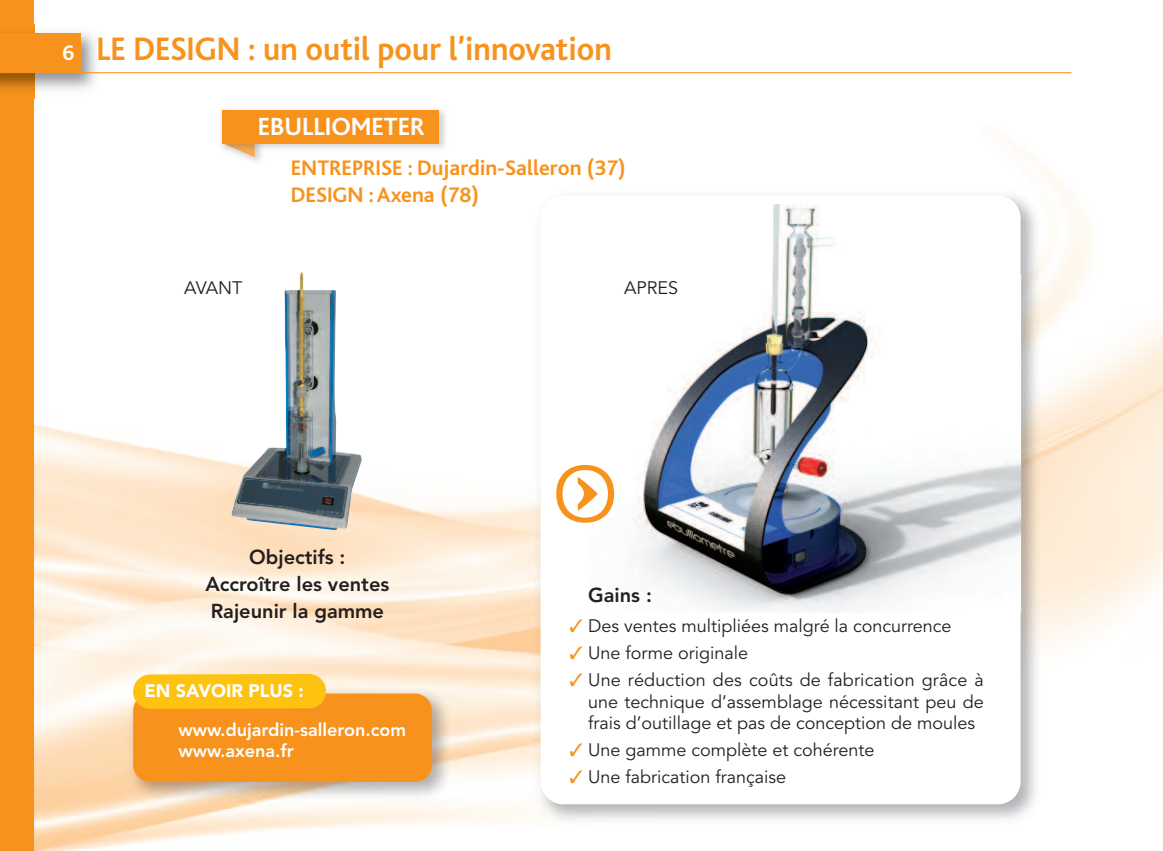
<style>
.page{position:relative;width:1163px;height:851px;background:#fff}
.page>*{position:absolute;margin:0;border:0;box-sizing:border-box;transform-origin:0 0}
.t1{font:65.6px "Bienvenue Picto TT";color:#f7931d}
.t2{font:700 34px "Bliss";color:#f7931d;scale:.95 1}
.t3{font:700 26px "Bliss";color:#fff}
.t4{font:700 22px/26.4px "Bliss";color:#f7931d}
.t5{font:800 20px/27px "Avenir";color:#231f20;text-align:center}
.t6{font:18px/21.4px "Avenir";color:#231f20;text-align:justify}
.t7{font:800 18px/21.4px "Avenir";color:#fff}
.t8{font:900 18px "Avenir";color:#fff}
.s1{font-size:22px;color:#fff}
.s2{color:#f7931d}
</style>
<div class="page">
<img style="left:34px;top:24px;width:1128px;height:826px">
<div style="left:0;top:0;width:34px;height:850px;background:#f7931d"></div>
<img style="left:0;top:25px;width:106px;height:74px">
<div style="left:0;top:33px;width:80px;height:40px;background:#f7931d"></div>
<hr style="left:0;top:72px;width:1071px;height:1px;background:#f7931d">
<img style="left:216px;top:159px;width:54px;height:14px">
<img style="left:231px;top:272px;width:131px;height:258px">
<img style="left:532px;top:186px;width:514px;height:644px">
<div style="left:540px;top:195px;width:480px;height:609px;background:#fff;border-radius:23px"></div>
<img style="left:634px;top:204px;width:386px;height:408px">
<img style="left:216px;top:103px;width:238px;height:56px">
<img style="left:216px;top:103px;width:54px;height:1px">
<div style="left:223px;top:110px;width:216px;height:33px;background:#f7931d"></div>
<img style="left:124px;top:684px;width:334px;height:124px">
<div style="left:133px;top:693px;width:299px;height:88px;background:#f7931d;border-radius:17px"></div>
<div style="left:133px;top:673px;width:193px;height:35px;background:#fec210;border-radius:17px"></div>
<h2 class="t2" style="left:62px;top:38px;width:579px"><span class="s1">6</span> LE DESIGN : un outil pour l’innovation</h2>
<h3 class="t3" style="left:258px;top:118px;width:168px">EBULLIOMETER</h3>
<p class="t4" style="left:291px;top:157px;width:336px">ENTREPRISE : Dujardin-Salleron (37)<br>DESIGN :Axena (78)</p>
<p class="t6" style="left:184px;top:279px;width:60px">AVANT</p>
<p class="t6" style="left:624px;top:279px;width:56px">APRES</p>
<p class="t5" style="left:205px;top:545px;width:186px">Objectifs :<br>Accroître les ventes<br>Rajeunir la gamme</p>
<p class="t8" style="left:144px;top:683px;width:161px">EN SAVOIR PLUS :</p>
<p class="t7" style="left:178px;top:720px;width:229px">www.dujardin-salleron.com www.axena.fr</p>
<h1 class="t1" style="left:555px;top:465px;width:62px">q</h1>
<p class="t5" style="left:588px;top:583px;width:65px">Gains :</p>
<p class="t6" style="left:569px;top:616px;width:383px"><span class="s2">✓</span> Des ventes multipliées malgré la concurrence</p>
<p class="t6" style="left:569px;top:643px;width:180px"><span class="s2">✓</span> Une forme originale</p>
<p class="t6" style="left:588px;top:670px;width:397px;text-indent:-18px"><span class="s2">✓</span> Une réduction des coûts de fabrication grâce à une technique d’assemblage nécessitant peu de frais d’outillage et pas de conception de moules</p>
<p class="t6" style="left:569px;top:740px;width:306px"><span class="s2">✓</span> Une gamme complète et cohérente</p>
<p class="t6" style="left:569px;top:767px;width:218px"><span class="s2">✓</span> Une fabrication française</p>
</div>
